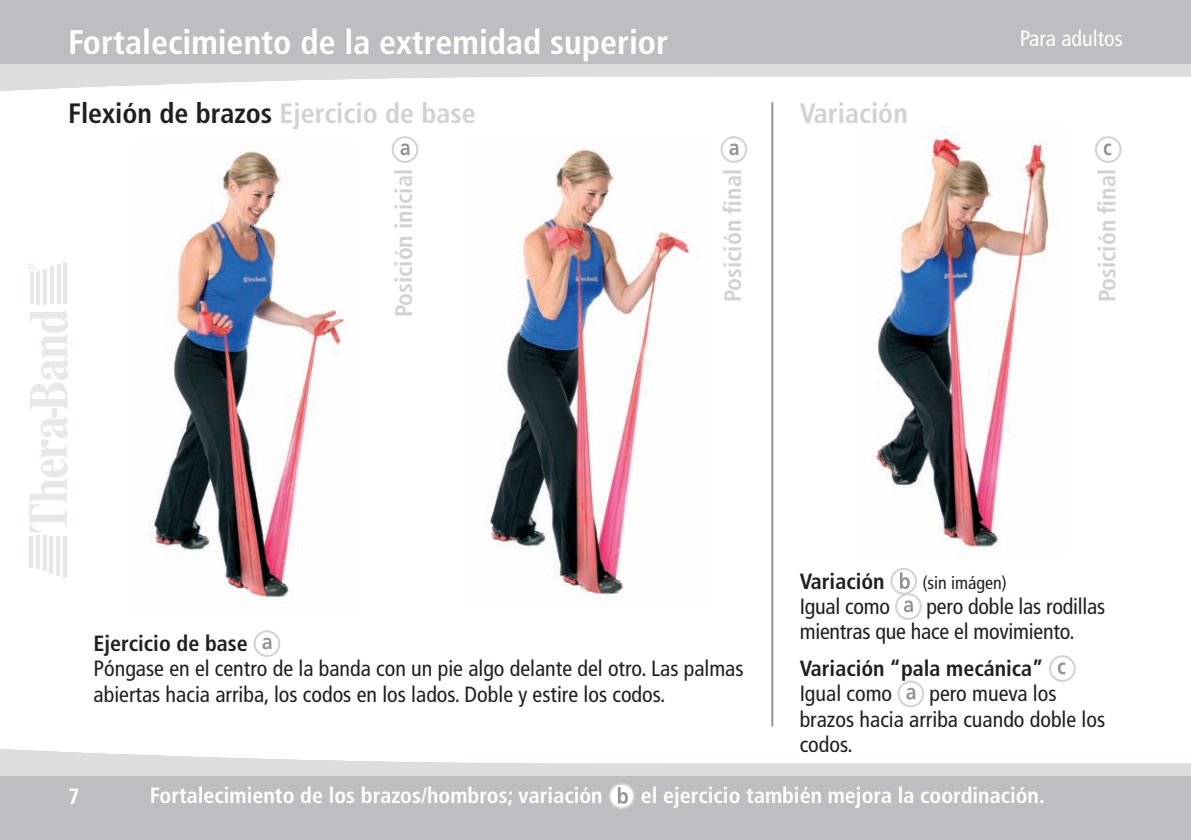
<style>
.page{position:relative;width:1191px;height:840px;background:#fff}
.page>*{position:absolute;margin:0;border:0;box-sizing:border-box;transform-origin:0 0}
.t1{font:700 condensed 34px "Frutiger";color:#fff}
.t2{font:700 condensed 28px "Frutiger";color:#231f20}
.t3{font:700 condensed 28px "Frutiger";color:#d1d2d4}
.t4{font:700 condensed 24px "Frutiger";color:#d1d2d4}
.t5{font:condensed 22px/25.4px "Frutiger";color:#231f20}
.t6{font:700 condensed 22px "Frutiger";color:#fff}
.t7{font:700 condensed 22px "Frutiger";color:#231f20}
.t8{font:condensed 22px "Frutiger";color:#fff}
.t9{font:condensed 18px "Frutiger";color:#231f20}
.s1{color:#d1d2d4}
</style>
<div class="page">
<img style="left:149px;top:151px;width:198px;height:452px">
<img style="left:487px;top:148px;width:204px;height:449px">
<img style="left:875px;top:135px;width:174px;height:413px">
<div style="left:0;top:0;width:1191px;height:64px;background:#bdbec1"></div>
<svg style="left:0;top:64px;width:1191px;height:27px;fill:#dcdddf"></svg>
<div style="left:0;top:775px;width:1191px;height:64px;background:#bdbec1"></div>
<svg style="left:0;top:749px;width:1191px;height:26px;fill:#dcdddf"></svg>
<hr style="left:63px;top:535px;width:4px;height:42px;background:#e7e8e9">
<hr style="left:29px;top:535px;width:4px;height:32px;background:#e7e8e9">
<hr style="left:36px;top:535px;width:4px;height:33px;background:#e7e8e9">
<hr style="left:43px;top:535px;width:4px;height:35px;background:#e7e8e9">
<hr style="left:49px;top:535px;width:4px;height:38px;background:#e7e8e9">
<hr style="left:56px;top:535px;width:4px;height:40px;background:#e7e8e9">
<hr style="left:63px;top:262px;width:4px;height:42px;background:#e7e8e9">
<hr style="left:30px;top:273px;width:3px;height:31px;background:#e7e8e9">
<hr style="left:36px;top:271px;width:4px;height:33px;background:#e7e8e9">
<hr style="left:43px;top:269px;width:4px;height:35px;background:#e7e8e9">
<hr style="left:50px;top:266px;width:4px;height:38px;background:#e7e8e9">
<hr style="left:57px;top:264px;width:3px;height:40px;background:#e7e8e9">
<svg style="left:27px;top:263px;width:8px;height:8px"></svg>
<svg style="left:30px;top:416px;width:38px;height:116px"></svg>
<svg style="left:30px;top:309px;width:38px;height:101px"></svg>
<hr style="left:52px;top:407px;width:4px;height:10px;background:#e7e8e9">
<svg style="left:609px;top:783px;width:25px;height:24px"></svg>
<svg style="left:618px;top:786px;width:10px;height:17px"></svg>
<div style="left:608px;top:782px;width:27px;height:26px;border:2px solid #d1d2d4;border-radius:50%"></div>
<svg style="left:400px;top:143px;width:9px;height:12px"></svg>
<div style="left:392px;top:136px;width:26px;height:27px;border:2px solid #d1d2d4;border-radius:50%"></div>
<svg style="left:729px;top:143px;width:9px;height:12px"></svg>
<div style="left:720px;top:136px;width:27px;height:27px;border:2px solid #d1d2d4;border-radius:50%"></div>
<svg style="left:1103px;top:143px;width:8px;height:12px"></svg>
<div style="left:1095px;top:136px;width:26px;height:27px;border:2px solid #d1d2d4;border-radius:50%"></div>
<svg style="left:262px;top:637px;width:9px;height:12px"></svg>
<div style="left:254px;top:630px;width:26px;height:26px;border:2px solid #d1d2d4;border-radius:50%"></div>
<svg style="left:900px;top:572px;width:10px;height:16px"></svg>
<div style="left:890px;top:567px;width:27px;height:27px;border:2px solid #d1d2d4;border-radius:50%"></div>
<svg style="left:904px;top:600px;width:9px;height:12px"></svg>
<div style="left:895px;top:593px;width:26px;height:26px;border:2px solid #d1d2d4;border-radius:50%"></div>
<svg style="left:1057px;top:662px;width:8px;height:12px"></svg>
<div style="left:1049px;top:654px;width:26px;height:27px;border:2px solid #d1d2d4;border-radius:50%"></div>
<svg style="left:906px;top:687px;width:9px;height:12px"></svg>
<div style="left:897px;top:680px;width:27px;height:26px;border:2px solid #d1d2d4;border-radius:50%"></div>
<hr style="left:771px;top:102px;width:2px;height:624px;background:#939598">
<h1 class="t1" style="left:68px;top:28px;width:601px">Fortalecimiento de la extremidad superior</h1>
<p class="t8" style="left:1019px;top:29px;width:105px">Para adultos</p>
<p class="t2" style="left:68px;top:102px;width:409px">Flexión de brazos <span class="s1">Ejercicio de base</span></p>
<p class="t3" style="left:799px;top:102px;width:110px">Variación</p>
<p class="t4" style="left:394px;top:317px;width:150px;rotate:-90deg">Posición inicial</p>
<p class="t4" style="left:723px;top:302px;width:134px;rotate:-90deg">Posición final</p>
<p class="t4" style="left:1097px;top:302px;width:134px;rotate:-90deg">Posición final</p>
<p class="t6" style="left:68px;top:786px;width:13px">7</p>
<p class="t7" style="left:94px;top:634px;width:156px">Ejercicio de base</p>
<p class="t5" style="left:94px;top:657px;width:651px">Póngase en el centro de la banda con un pie algo delante del otro. Las palmas abiertas hacia arriba, los codos en los lados. Doble y estire los codos.</p>
<p class="t7" style="left:799px;top:571px;width:86px">Variación</p>
<p class="t9" style="left:922px;top:574px;width:86px">(sin imágen)</p>
<p class="t5" style="left:799px;top:595px;width:92px">Igual como</p>
<p class="t5" style="left:799px;top:595px;width:307px;text-indent:127px">pero doble las rodillas mientras que hace el movimiento.</p>
<p class="t7" style="left:799px;top:659px;width:245px">Variación “pala mecánica”</p>
<p class="t5" style="left:799px;top:682px;width:94px">Igual como</p>
<p class="t5" style="left:799px;top:682px;width:307px;text-indent:130px">pero mueva los brazos hacia arriba cuando doble los codos.</p>
<p class="t6" style="left:150px;top:786px;width:454px">Fortalecimiento de los brazos/hombros; variación</p>
<p class="t6" style="left:641px;top:786px;width:405px">el ejercicio también mejora la coordinación.</p>
</div>
